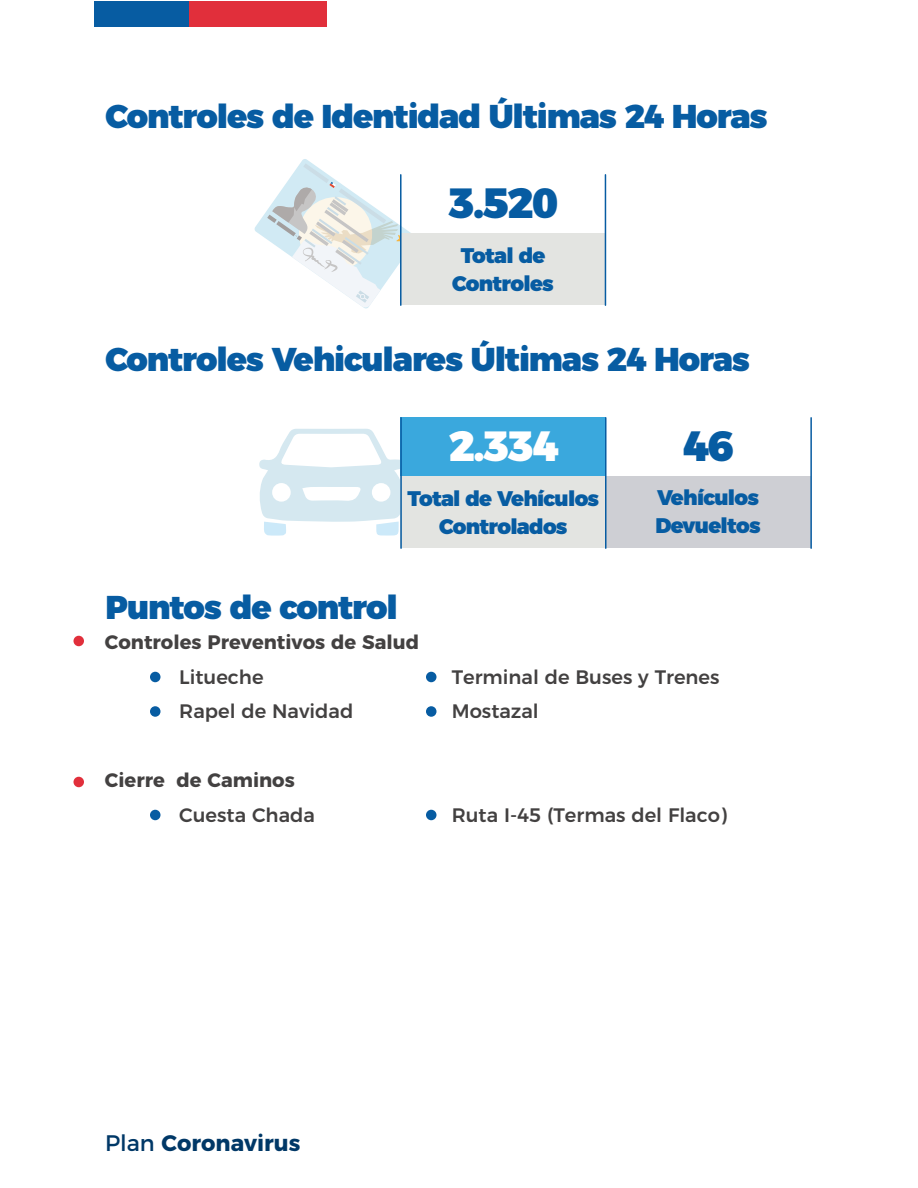
<style>
.page{position:relative;width:918px;height:1188px;background:#fff}
.page>*{position:absolute;margin:0;border:0;box-sizing:border-box;transform-origin:0 0}
.t1{font:900 42.3px "Montserrat";color:#075ca2}
.t2{font:900 42.3px "Montserrat";color:#fff}
.t3{font:900 33px "Montserrat";letter-spacing:-.035em;color:#075ca2}
.t4{font:700 22.5px "Montserrat";color:#003867}
.t5{font:900 21.15px/27.2px "Montserrat";letter-spacing:-.035em;color:#075ca2;text-align:center}
.t6{font:500 19.5px "Montserrat";color:#434141}
.t7{font:700 19.5px "Montserrat";color:#434141}
.s1{font-weight:400}
</style>
<div class="page">
<div style="left:189px;top:2px;width:138px;height:25px;background:#e12f3b"></div>
<div style="left:94px;top:2px;width:95px;height:25px;background:#075ca2"></div>
<svg style="left:259px;top:429px;width:141px;height:107px"></svg>
<div style="left:401px;top:418px;width:205px;height:62px;background:#3aa8dd"></div>
<div style="left:401px;top:477px;width:410px;height:71px;background:#e3e4e1"></div>
<div style="left:606px;top:477px;width:205px;height:71px;background:#cecfd4"></div>
<hr style="left:400px;top:418px;width:2px;height:130px;background:#075ca2">
<hr style="left:810px;top:418px;width:2px;height:130px;background:#075ca2">
<hr style="left:605px;top:418px;width:2px;height:130px;background:#075ca2">
<svg style="left:254px;top:159px;width:163px;height:150px"></svg>
<div style="left:400px;top:234px;width:205px;height:71px;background:#e3e4e1"></div>
<hr style="left:400px;top:175px;width:2px;height:130px;background:#075ca2">
<hr style="left:605px;top:175px;width:1px;height:130px;background:#075ca2">
<div style="left:74px;top:636px;width:10px;height:10px;background:#e12f3b;border-radius:50%"></div>
<div style="left:74px;top:777px;width:10px;height:10px;background:#e12f3b;border-radius:50%"></div>
<div style="left:150px;top:672px;width:10px;height:10px;background:#075ca2;border-radius:50%"></div>
<div style="left:150px;top:706px;width:10px;height:11px;background:#075ca2;border-radius:50%"></div>
<div style="left:150px;top:810px;width:10px;height:10px;background:#075ca2;border-radius:50%"></div>
<div style="left:426px;top:810px;width:10px;height:10px;background:#075ca2;border-radius:50%"></div>
<div style="left:426px;top:672px;width:10px;height:10px;background:#075ca2;border-radius:50%"></div>
<div style="left:426px;top:706px;width:10px;height:11px;background:#075ca2;border-radius:50%"></div>
<h2 class="t3" style="left:106px;top:89px;width:664px">Controles de Identidad Últimas 24 Horas</h2>
<h1 class="t1" style="left:448px;top:168px;width:111px">3.520</h1>
<p class="t5" style="left:452px;top:241px;width:103px">Total de<br>Controles</p>
<h2 class="t3" style="left:105px;top:332px;width:646px">Controles Vehiculares Últimas 24 Horas</h2>
<h1 class="t2" style="left:449px;top:411px;width:111px">2.334</h1>
<h1 class="t1" style="left:683px;top:411px;width:52px">46</h1>
<p class="t5" style="left:655px;top:483px;width:107px;text-align:left">Vehículos<br>Devueltos</p>
<p class="t5" style="left:408px;top:484px;width:193px">Total de Vehículos<br>Controlados</p>
<h2 class="t3" style="left:106px;top:579px;width:294px">Puntos de control</h2>
<p class="t7" style="left:105px;top:626px;width:316px">Controles Preventivos de Salud</p>
<p class="t6" style="left:179px;top:661px;width:86px">Litueche</p>
<p class="t6" style="left:452px;top:661px;width:269px">Terminal de Buses y Trenes</p>
<p class="t6" style="left:179px;top:695px;width:176px">Rapel de Navidad</p>
<p class="t6" style="left:452px;top:695px;width:89px">Mostazal</p>
<p class="t7" style="left:105px;top:764px;width:191px">Cierre de Caminos</p>
<p class="t6" style="left:179px;top:799px;width:137px">Cuesta Chada</p>
<p class="t6" style="left:452px;top:799px;width:277px">Ruta I-45 (Termas del Flaco)</p>
<p class="t4" style="left:105px;top:1124px;width:197px"><span class="s1">Plan</span> Coronavirus</p>
</div>
